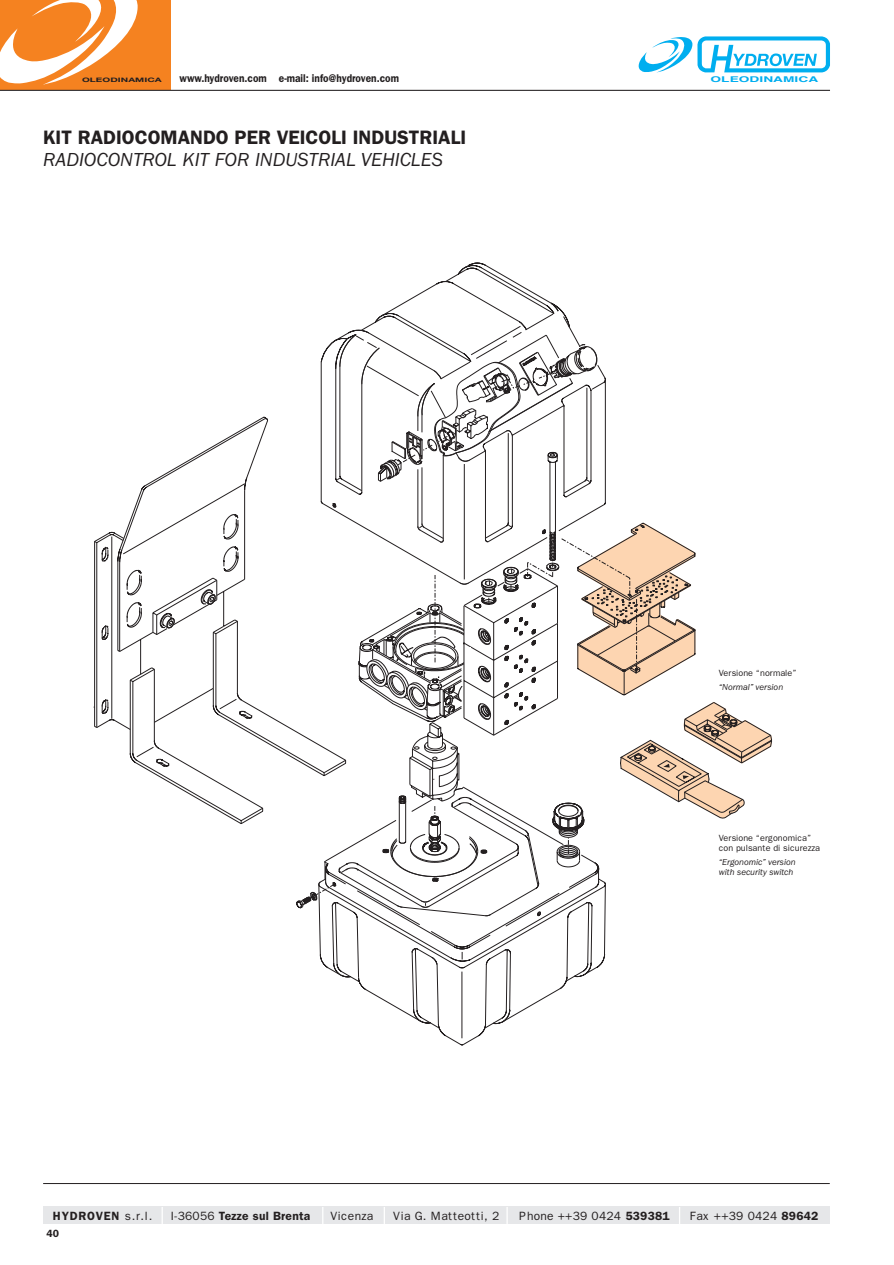
<style>
.page{position:relative;width:894px;height:1265px;background:#fff}
.page>*{position:absolute;margin:0;border:0;box-sizing:border-box;transform-origin:0 0}
.t1{font:600 19.5px "Franklin Gothic";color:#231f20}
.t2{font:italic 19.5px "Franklin Gothic";color:#231f20}
.t3{font:12px "Franklin Gothic";letter-spacing:.02em;color:#231f20}
.t4{font:600 12px "Franklin Gothic";letter-spacing:.02em;color:#231f20}
.t5{font:600 12px "Franklin Gothic";letter-spacing:.07em;color:#231f20}
.t6{font:600 11.25px "Franklin Gothic";color:#231f20;scale:.9 1}
.t7{font:600 10.5px "Franklin Gothic";color:#231f20}
.t8{font:9px/9.9px "Franklin Gothic";color:#231f20}
.t9{font:italic 9px/9.9px "Franklin Gothic";color:#231f20}
.t10{font:700 7.95px "Helvetica";letter-spacing:.005em;color:#00aeef;scale:1.72 1}
.t11{font:700 6.15px "Helvetica Neue";letter-spacing:.005em;color:#231f20;scale:1.64 1}
.s1{font-weight:400}
.s2{font-weight:600}
</style>
<div class="page">
<div style="left:0;top:0;width:171px;height:90px;background:#f58220"></div>
<svg style="left:0;top:0;width:138px;height:84px"></svg>
<hr style="left:0;top:90px;width:830px;height:1px;background:#231f20">
<svg style="left:638px;top:36px;width:192px;height:36px"></svg>
<hr style="left:43px;top:1183px;width:787px;height:1px;background:#231f20">
<div style="left:43px;top:1206px;width:787px;height:17px;background:#e6e7e9"></div>
<svg style="left:162px;top:1207px;width:1px;height:16px"></svg>
<svg style="left:322px;top:1207px;width:1px;height:16px"></svg>
<svg style="left:679px;top:1207px;width:1px;height:16px"></svg>
<svg style="left:384px;top:1207px;width:1px;height:16px"></svg>
<svg style="left:506px;top:1207px;width:2px;height:16px"></svg>
<svg style="left:93px;top:262px;width:680px;height:783px"></svg>
<p class="t11" style="left:82px;top:77px;width:50px">OLEODINAMICA</p>
<p class="t6" style="left:180px;top:74px;width:245px">www.hydroven.com e-mail: info@hydroven.com</p>
<p class="t10" style="left:711px;top:76px;width:64px">OLEODINAMICA</p>
<h1 class="t1" style="left:43px;top:131px;width:425px">KIT RADIOCOMANDO PER VEICOLI INDUSTRIALI</h1>
<h1 class="t2" style="left:43px;top:153px;width:401px">RADIOCONTROL KIT FOR INDUSTRIAL VEHICLES</h1>
<p class="t8" style="left:719px;top:668px;width:80px">Versione “normale”</p>
<p class="t9" style="left:719px;top:682px;width:66px">“Normal” version</p>
<p class="t8" style="left:719px;top:834px;width:103px">Versione “ergonomica” con pulsante di sicurezza</p>
<p class="t9" style="left:719px;top:858px;width:78px">“Ergonomic” version with security switch</p>
<h2 class="t5" style="left:53px;top:1211px;width:101px">HYDROVEN <span class="s1">s.r.l.</span></h2>
<h2 class="t4" style="left:171px;top:1211px;width:141px"><span class="s1">I-36056</span> Tezze sul Brenta</h2>
<h2 class="t3" style="left:330px;top:1211px;width:44px">Vicenza</h2>
<h2 class="t3" style="left:393px;top:1211px;width:108px">Via G. Matteotti, 2</h2>
<h2 class="t3" style="left:519px;top:1211px;width:152px">Phone ++39 0424 <span class="s2">539381</span></h2>
<h2 class="t3" style="left:690px;top:1211px;width:130px">Fax ++39 0424 <span class="s2">89642</span></h2>
<p class="t7" style="left:46px;top:1229px;width:14px">40</p>
</div>
